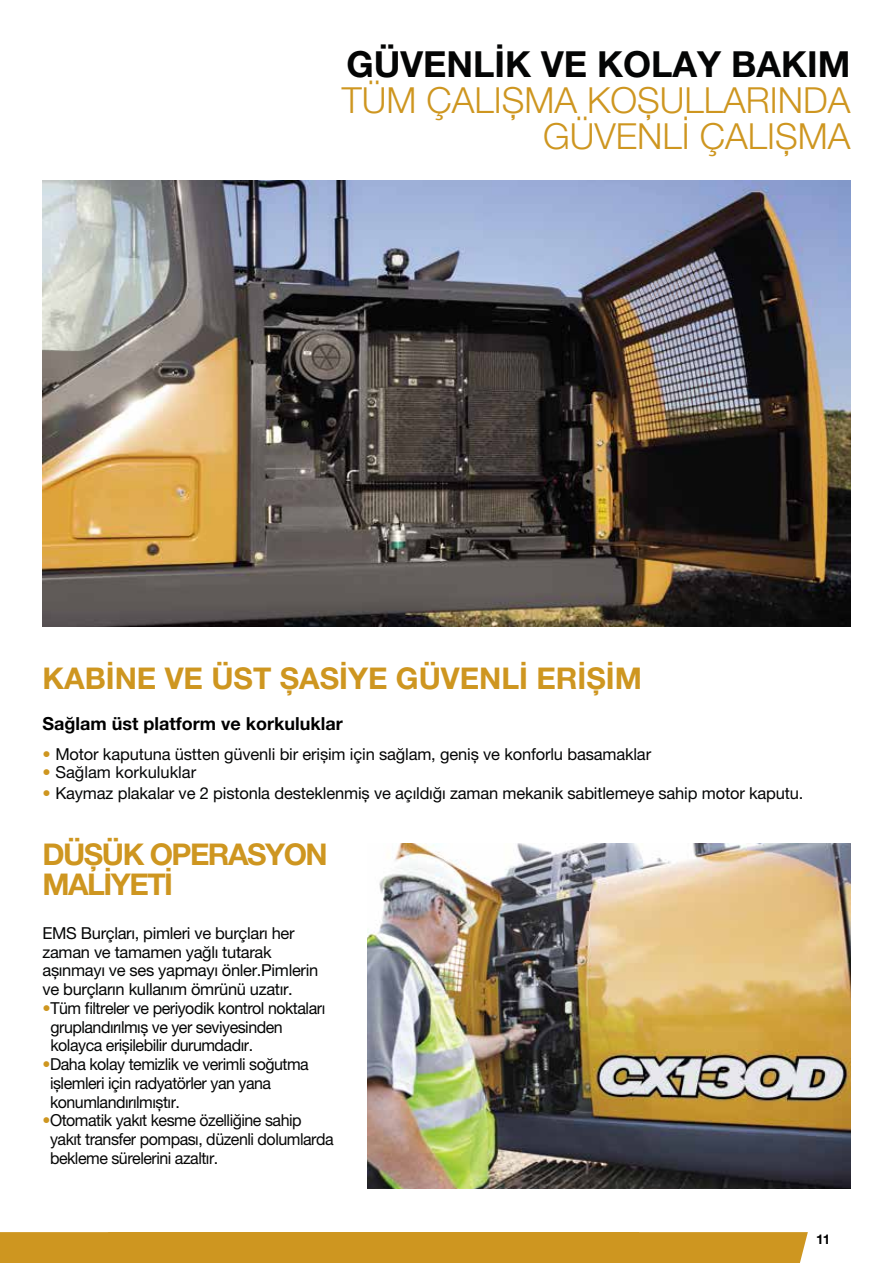
<style>
.page{position:relative;width:893px;height:1263px;background:#fff}
.page>*{position:absolute;margin:0;border:0;box-sizing:border-box;transform-origin:0 0}
.t1{font:300 36px/36px "Helvetica Neue LT Pro";color:#ce9620;text-align:right}
.t2{font:700 36px "Helvetica Neue LT Pro";color:#040505}
.t3{font:700 30px "Helvetica Neue LT Pro";color:#ce9620}
.t4{font:700 30px/30px "Helvetica Neue LT Pro";letter-spacing:-.05em;color:#ce9620}
.t5{font:700 18px "Helvetica Neue LT Pro";color:#000}
.t6{font:16.5px/18.8px "Helvetica Neue LT Pro";letter-spacing:-.02em;color:#040505}
.t7{font:16.5px/18.8px "Helvetica Neue LT Pro";letter-spacing:-.03em;color:#070707}
.t8{font:16.5px "Helvetica Neue LT Pro";color:#060709}
.t9{font:700 13.5px "Helvetica Neue LT Std";color:#000}
.s1{color:#ce9620}
</style>
<div class="page">
<div style="left:0;top:1232px;width:808px;height:31px;background:#ce9620"></div>
<img style="left:368px;top:843px;width:482px;height:345px">
<img style="left:43px;top:180px;width:807px;height:447px">
<h1 class="t2" style="left:346px;top:42px;width:505px">GÜVENLİK VE KOLAY BAKIM</h1>
<h1 class="t1" style="left:342px;top:81px;width:510px">TÜM ÇALIŞMA KOŞULLARINDA<br>GÜVENLİ ÇALIŞMA</h1>
<h2 class="t3" style="left:43px;top:660px;width:601px">KABİNE VE ÜST ŞASİYE GÜVENLİ ERİŞİM</h2>
<p class="t5" style="left:43px;top:713px;width:302px">Sağlam üst platform ve korkuluklar</p>
<p class="t6" style="left:43px;top:744px;width:610px"><span class="s1">•</span> Motor kaputuna üstten güvenli bir erişim için sağlam, geniş ve konforlu basamaklar</p>
<p class="t8" style="left:43px;top:763px;width:155px"><span class="s1">•</span> Sağlam korkuluklar</p>
<p class="t6" style="left:43px;top:784px;width:762px"><span class="s1">•</span> Kaymaz plakalar ve 2 pistonla desteklenmiş ve açıldığı zaman mekanik sabitlemeye sahip motor kaputu.</p>
<h2 class="t4" style="left:43px;top:839px;width:287px">DÜŞÜK OPERASYON<br>MALİYETİ</h2>
<p class="t6" style="left:43px;top:923px;width:277px">EMS Burçları, pimleri ve burçları her zaman ve tamamen yağlı tutarak aşınmayı ve ses yapmayı önler.Pimlerin ve burçların kullanım ömrünü uzatır.</p>
<p class="t6" style="left:50px;top:998px;width:276px;text-indent:-8px"><span class="s1">•</span>Tüm filtreler ve periyodik kontrol noktaları gruplandırılmış ve yer seviyesinden kolayca erişilebilir durumdadır.</p>
<p class="t6" style="left:50px;top:1055px;width:260px;text-indent:-8px"><span class="s1">•</span>Daha kolay temizlik ve verimli soğutma işlemleri için radyatörler yan yana konumlandırılmıştır.</p>
<p class="t7" style="left:50px;top:1111px;width:285px;text-indent:-8px"><span class="s1">•</span>Otomatik yakıt kesme özelliğine sahip yakıt transfer pompası, düzenli dolumlarda bekleme sürelerini azaltır.</p>
<p class="t9" style="left:816px;top:1230px;width:16px">11</p>
</div>
